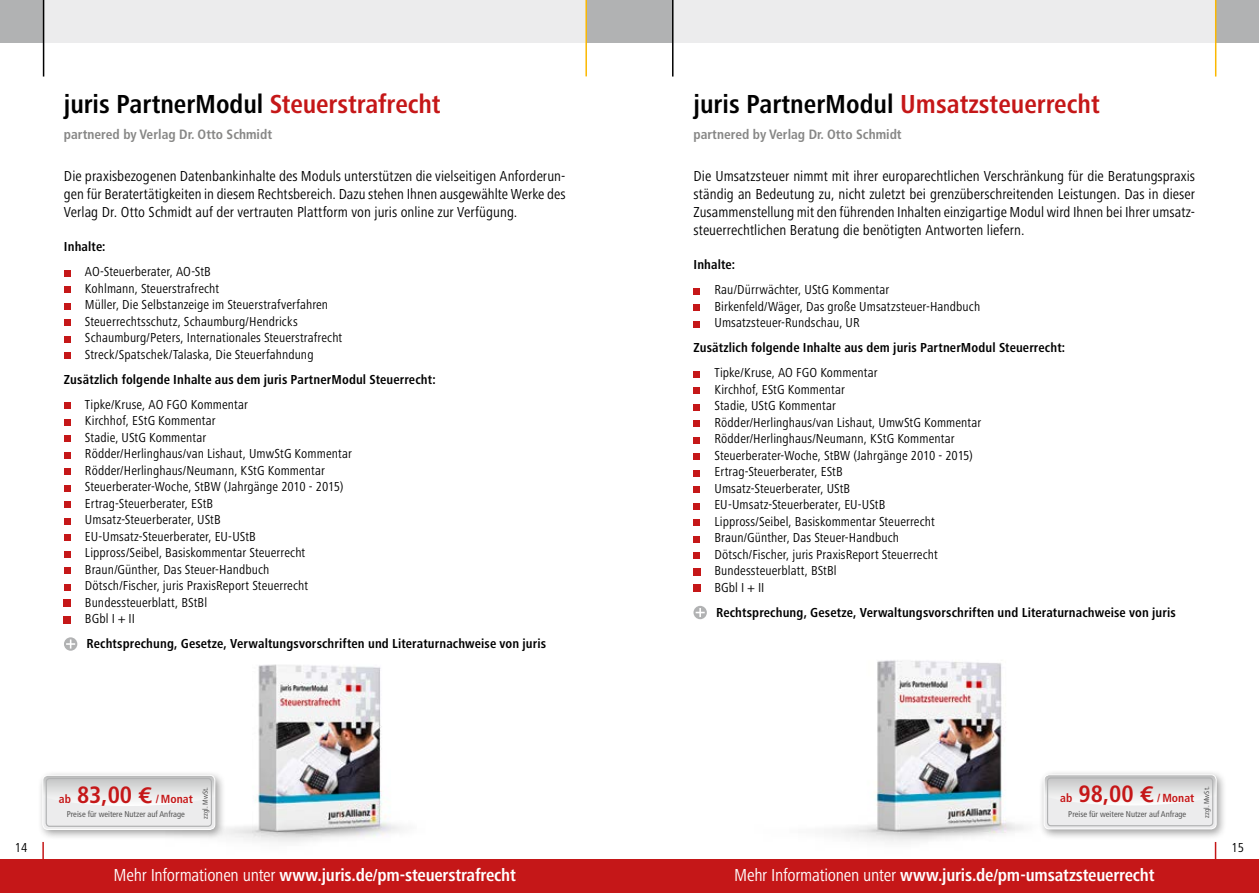
<style>
.page{position:relative;width:1259px;height:893px;background:#fff}
.page>*{position:absolute;margin:0;border:0;box-sizing:border-box;transform-origin:0 0}
.t1{font:700 condensed 27px "Frutiger Next Pro";color:#000}
.t2{font:700 condensed 18px "Frutiger Next Pro";letter-spacing:-.01em;color:#fff}
.t3{font:condensed 15px/18px "Frutiger Next Pro";letter-spacing:.005em;color:#000;text-align:justify}
.t4{font:condensed 13.5px/16.5px "Frutiger Next Pro";letter-spacing:.01em;color:#000}
.t5{font:700 condensed 13.5px "Frutiger Next Pro";letter-spacing:.01em;color:#000}
.t6{font:700 condensed 13.5px "Frutiger";color:#878786}
.t7{font:condensed 13.5px "Frutiger Next LTW1 G";color:#000}
.t8{font:700 condensed 11.7px "Frutiger";color:#c51718}
.t9{font:condensed 8.4px "Frutiger";color:#565656}
.t10{font:condensed 7.2px "Frutiger";color:#565656}
.s1{color:#c51718}
.s2{font-size:23.55px}
.s3{font-family:"Euro Sans ITCTT Bold";font-weight:400;font-stretch:normal;font-size:23.55px}
.s4{font-weight:400}
</style>
<div class="page">
<div style="left:43px;top:0;width:544px;height:43px;background:#ececed"></div>
<div style="left:672px;top:0;width:544px;height:43px;background:#ececed"></div>
<div style="left:0;top:0;width:43px;height:43px;background:#b1b2b3"></div>
<div style="left:587px;top:0;width:85px;height:43px;background:#b1b2b3"></div>
<div style="left:1216px;top:0;width:43px;height:43px;background:#b1b2b3"></div>
<hr style="left:1215px;top:0;width:1px;height:77px;background:#fbb800">
<hr style="left:43px;top:0;width:1px;height:77px;background:#000">
<hr style="left:672px;top:0;width:1px;height:77px;background:#000">
<hr style="left:585px;top:0;width:2px;height:76px;background:#fbb800">
<hr style="left:42px;top:842px;width:2px;height:51px;background:#c51718">
<hr style="left:1214px;top:842px;width:2px;height:51px;background:#c51718">
<div style="left:629px;top:859px;width:630px;height:34px;background:#c51718"></div>
<div style="left:0;top:859px;width:629px;height:34px;background:#c51718"></div>
<img style="left:226px;top:664px;width:176px;height:178px">
<img style="left:832px;top:660px;width:192px;height:182px">
<div style="left:37px;top:770px;width:189px;height:71px;background:#000;opacity:.39"></div>
<div style="left:43px;top:775px;width:172px;height:54px;background:#ececed;border-radius:5px"></div>
<svg style="left:43px;top:775px;width:172px;height:31px"></svg>
<div style="left:43px;top:775px;width:172px;height:55px;border:1px solid #fff;border-radius:5px"></div>
<div style="left:46px;top:778px;width:166px;height:49px;border:1px solid #b1b2b3;border-radius:3px"></div>
<svg style="left:64px;top:270px;width:6px;height:6px"></svg>
<div style="left:64px;top:286px;width:6px;height:7px;background:#c51718"></div>
<svg style="left:64px;top:303px;width:6px;height:6px"></svg>
<div style="left:64px;top:319px;width:6px;height:7px;background:#c51718"></div>
<svg style="left:64px;top:336px;width:6px;height:6px"></svg>
<div style="left:64px;top:352px;width:6px;height:7px;background:#c51718"></div>
<div style="left:64px;top:402px;width:6px;height:7px;background:#c51718"></div>
<svg style="left:64px;top:419px;width:6px;height:6px"></svg>
<div style="left:64px;top:435px;width:6px;height:7px;background:#c51718"></div>
<svg style="left:64px;top:452px;width:6px;height:6px"></svg>
<div style="left:64px;top:468px;width:6px;height:7px;background:#c51718"></div>
<svg style="left:64px;top:485px;width:6px;height:6px"></svg>
<div style="left:64px;top:501px;width:6px;height:7px;background:#c51718"></div>
<svg style="left:64px;top:518px;width:6px;height:6px"></svg>
<div style="left:64px;top:534px;width:6px;height:7px;background:#c51718"></div>
<svg style="left:64px;top:551px;width:6px;height:6px"></svg>
<div style="left:64px;top:567px;width:6px;height:7px;background:#c51718"></div>
<svg style="left:64px;top:584px;width:6px;height:6px"></svg>
<div style="left:64px;top:600px;width:7px;height:7px;background:#c51718"></div>
<div style="left:64px;top:616px;width:7px;height:7px;background:#c51718"></div>
<div style="left:64px;top:637px;width:13px;height:14px;background:#b1b2b3;border-radius:50%"></div>
<svg style="left:66px;top:639px;width:9px;height:10px"></svg>
<div style="left:1038px;top:769px;width:189px;height:71px;background:#000;opacity:.39"></div>
<div style="left:1044px;top:775px;width:172px;height:54px;background:#ececed;border-radius:5px"></div>
<svg style="left:1044px;top:775px;width:172px;height:30px"></svg>
<div style="left:1044px;top:774px;width:172px;height:55px;border:1px solid #fff;border-radius:5px"></div>
<div style="left:1047px;top:777px;width:166px;height:49px;border:1px solid #b1b2b3;border-radius:3px"></div>
<div style="left:693px;top:288px;width:7px;height:6px;background:#c51718"></div>
<div style="left:693px;top:304px;width:7px;height:7px;background:#c51718"></div>
<div style="left:693px;top:321px;width:7px;height:6px;background:#c51718"></div>
<div style="left:693px;top:371px;width:7px;height:6px;background:#c51718"></div>
<div style="left:693px;top:387px;width:7px;height:7px;background:#c51718"></div>
<div style="left:693px;top:404px;width:7px;height:6px;background:#c51718"></div>
<div style="left:693px;top:420px;width:7px;height:7px;background:#c51718"></div>
<div style="left:693px;top:437px;width:7px;height:6px;background:#c51718"></div>
<div style="left:693px;top:453px;width:7px;height:7px;background:#c51718"></div>
<div style="left:693px;top:470px;width:7px;height:6px;background:#c51718"></div>
<div style="left:693px;top:486px;width:7px;height:7px;background:#c51718"></div>
<div style="left:693px;top:503px;width:7px;height:6px;background:#c51718"></div>
<div style="left:693px;top:519px;width:7px;height:7px;background:#c51718"></div>
<div style="left:693px;top:536px;width:7px;height:6px;background:#c51718"></div>
<div style="left:693px;top:552px;width:7px;height:7px;background:#c51718"></div>
<div style="left:693px;top:568px;width:7px;height:7px;background:#c51718"></div>
<div style="left:693px;top:585px;width:7px;height:7px;background:#c51718"></div>
<svg style="left:693px;top:606px;width:14px;height:13px"></svg>
<svg style="left:695px;top:608px;width:9px;height:9px"></svg>
<h1 class="t1" style="left:64px;top:89px;width:378px">juris PartnerModul <span class="s1">Steuerstrafrecht</span></h1>
<p class="t6" style="left:64px;top:126px;width:210px">partnered by Verlag Dr. Otto Schmidt</p>
<p class="t3" style="left:64px;top:167px;width:503px">Die praxisbezogenen Datenbankinhalte des Moduls unterstützen die vielseitigen Anforderun&shy;gen für Beratertätigkeiten in diesem Rechtsbereich. Dazu stehen Ihnen ausgewählte Werke des Verlag Dr. Otto Schmidt auf der vertrauten Plattform von juris online zur Verfügung.</p>
<p class="t5" style="left:64px;top:239px;width:43px">Inhalte:</p>
<p class="t4" style="left:85px;top:264px;width:259px">AO-Steuerberater, AO-StB<br>Kohlmann, Steuerstrafrecht<br>Müller, Die Selbstanzeige im Steuerstrafverfahren Steuerrechtsschutz, Schaumburg/Hendricks Schaumburg/Peters, Internationales Steuerstrafrecht Streck/Spatschek/Talaska, Die Steuerfahndung</p>
<p class="t5" style="left:64px;top:372px;width:373px">Zusätzlich folgende Inhalte aus dem juris PartnerModul Steuerrecht:</p>
<p class="t4" style="left:85px;top:396px;width:268px">Tipke/Kruse, AO FGO Kommentar<br>Kirchhof, EStG Kommentar<br>Stadie, UStG Kommentar<br>Rödder/Herlinghaus/van Lishaut, UmwStG Kommentar Rödder/Herlinghaus/Neumann, KStG Kommentar Steuerberater-Woche, StBW (Jahrgänge 2010 - 2015)<br>Ertrag-Steuerberater, EStB<br>Umsatz-Steuerberater, UStB<br>EU-Umsatz-Steuerberater, EU-UStB<br>Lippross/Seibel, Basiskommentar Steuerrecht Braun/Günther, Das Steuer-Handbuch<br>Dötsch/Fischer, juris PraxisReport Steuerrecht Bundessteuerblatt, BStBl<br>BGbl I + II</p>
<p class="t5" style="left:86px;top:636px;width:461px">Rechtsprechung, Gesetze, Verwaltungsvorschriften und Literaturnachweise von juris</p>
<p class="t8" style="left:59px;top:792px;width:135px">ab <span class="s2">83,00</span> <span class="s3">E</span> / Monat</p>
<p class="t9" style="left:67px;top:809px;width:120px">Preise für weitere Nutzer auf Anfrage</p>
<p class="t10" style="left:201px;top:818px;width:33px;rotate:-90deg">zzgl. MwSt.</p>
<h1 class="t1" style="left:693px;top:89px;width:408px">juris PartnerModul <span class="s1">Umsatzsteuerrecht</span></h1>
<p class="t6" style="left:693px;top:126px;width:210px">partnered by Verlag Dr. Otto Schmidt</p>
<p class="t3" style="left:693px;top:167px;width:503px">Die Umsatzsteuer nimmt mit ihrer europarechtlichen Verschränkung für die Beratungspraxis ständig an Bedeutung zu, nicht zuletzt bei grenzüberschreitenden Leistungen. Das in dieser Zusammenstellung mit den führenden Inhalten einzigartige Modul wird Ihnen bei Ihrer umsatz&shy;steuerrechtlichen Beratung die benötigten Antworten liefern.</p>
<p class="t5" style="left:693px;top:257px;width:43px">Inhalte:</p>
<p class="t4" style="left:714px;top:282px;width:267px">Rau/Dürrwächter, UStG Kommentar<br>Birkenfeld/Wäger, Das große Umsatzsteuer-Handbuch<br>Umsatzsteuer-Rundschau, UR</p>
<p class="t5" style="left:693px;top:340px;width:373px">Zusätzlich folgende Inhalte aus dem juris PartnerModul Steuerrecht:</p>
<p class="t4" style="left:714px;top:365px;width:268px">Tipke/Kruse, AO FGO Kommentar<br>Kirchhof, EStG Kommentar<br>Stadie, UStG Kommentar<br>Rödder/Herlinghaus/van Lishaut, UmwStG Kommentar Rödder/Herlinghaus/Neumann, KStG Kommentar Steuerberater-Woche, StBW (Jahrgänge 2010 - 2015)<br>Ertrag-Steuerberater, EStB<br>Umsatz-Steuerberater, UStB<br>EU-Umsatz-Steuerberater, EU-UStB<br>Lippross/Seibel, Basiskommentar Steuerrecht Braun/Günther, Das Steuer-Handbuch<br>Dötsch/Fischer, juris PraxisReport Steuerrecht Bundessteuerblatt, BStBl<br>BGbl I + II</p>
<p class="t5" style="left:716px;top:605px;width:461px">Rechtsprechung, Gesetze, Verwaltungsvorschriften und Literaturnachweise von juris</p>
<p class="t8" style="left:1060px;top:791px;width:135px">ab <span class="s2">98,00</span> <span class="s3">E</span> / Monat</p>
<p class="t9" style="left:1068px;top:809px;width:120px">Preise für weitere Nutzer auf Anfrage</p>
<p class="t10" style="left:1202px;top:818px;width:33px;rotate:-90deg">zzgl. MwSt.</p>
<p class="t4" style="left:15px;top:839px;width:14px">14</p>
<p class="t7" style="left:1231px;top:839px;width:14px">15</p>
<h2 class="t2" style="left:114px;top:865px;width:404px"><span class="s4">Mehr Informationen unter</span> www.juris.de/pm-steuerstrafrecht</h2>
<h2 class="t2" style="left:734px;top:865px;width:422px"><span class="s4">Mehr Informationen unter</span> www.juris.de/pm-umsatzsteuerrecht</h2>
</div>
